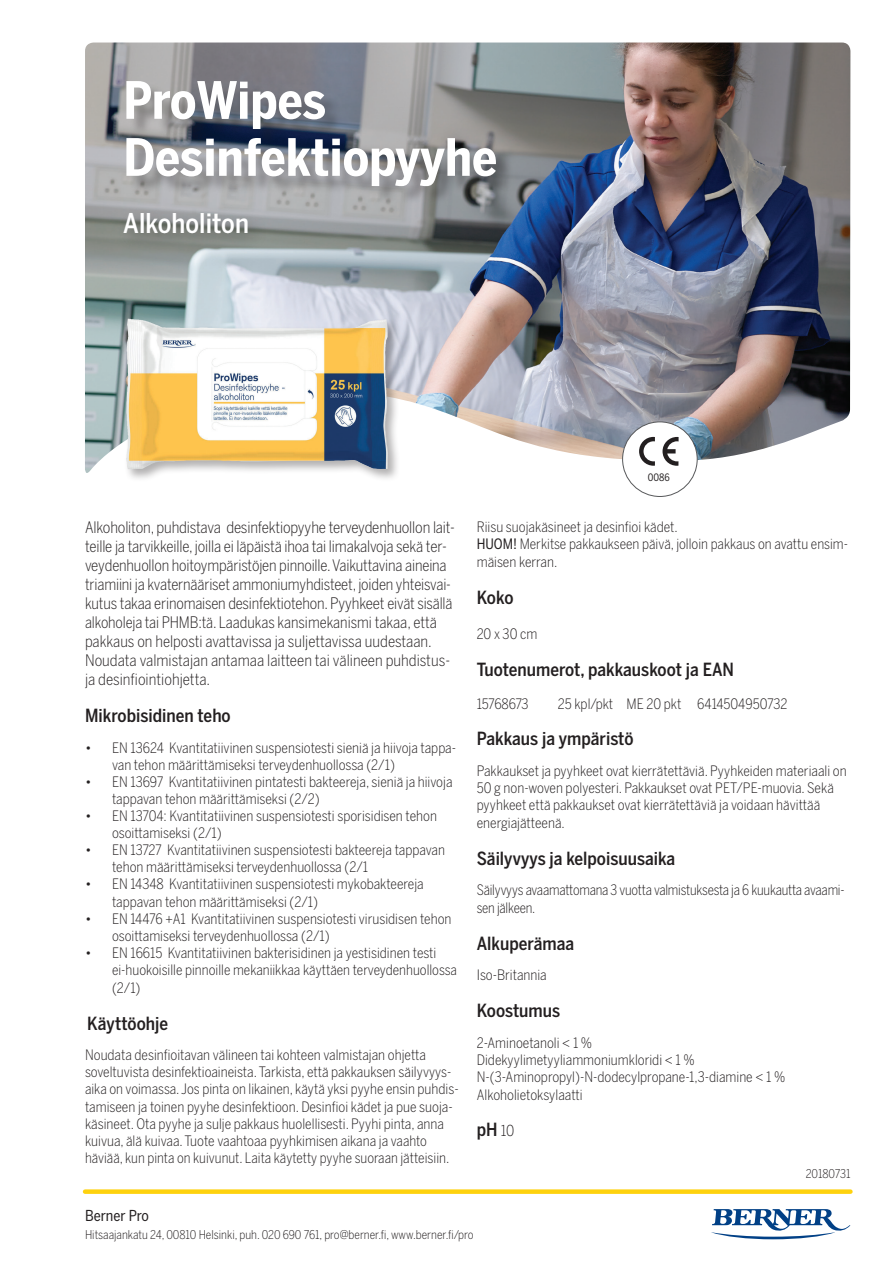
<style>
.page{position:relative;width:893px;height:1263px;background:#fff}
.page>*{position:absolute;margin:0;border:0;box-sizing:border-box;transform-origin:0 0}
.t1{font:700 51px/57px "Benton Sans Cond";color:#fff}
.t2{font:500 27px "Benton Sans Cond";color:#fff}
.t3{font:500 18px "Benton Sans Cond";color:#231f20}
.t4{font:300 15.75px/19px "Benton Sans Cond";letter-spacing:-.01em;color:#231f20}
.t5{font:15px "Benton Sans Cond";color:#231f20}
.t6{font:300 14.25px/17.1px "Benton Sans Cond";color:#231f20}
.t7{font:300 14.25px/18px "Benton Sans Cond";color:#231f20;scale:.96 1}
.t8{font:300 14.25px "Benton Sans Cond";letter-spacing:-.035em;color:#231f20}
.t9{font:300 12px "Benton Sans Cond";color:#231f20}
.t10{font:10.2px "Benton Sans Cond";color:#231f20}
.s1{font-weight:400}
.s2{font-weight:300;font-size:15px}
</style>
<div class="page">
<div style="left:85px;top:1189px;width:765px;height:5px;background:#fed20e"></div>
<img style="left:85px;top:43px;width:765px;height:434px">
<div style="left:129px;top:83px;width:385px;height:121px;background:#231f20;opacity:.35"></div>
<div style="left:117px;top:205px;width:151px;height:48px;background:#231f20;opacity:.35"></div>
<svg style="left:711px;top:1209px;width:139px;height:30px"></svg>
<div style="left:124px;top:317px;width:277px;height:165px;background:#231f20;opacity:.35"></div>
<img style="left:126px;top:319px;width:263px;height:150px">
<div style="left:623px;top:422px;width:74px;height:74px;background:#fff;border-radius:50%"></div>
<div style="left:622px;top:422px;width:75px;height:75px;border:1px solid #57585a;border-radius:50%"></div>
<svg style="left:662px;top:437px;width:17px;height:29px"></svg>
<svg style="left:639px;top:437px;width:16px;height:29px"></svg>
<h1 class="t1" style="left:123px;top:71px;width:375px">ProWipes<br>Desinfektiopyyhe</h1>
<h2 class="t2" style="left:123px;top:207px;width:127px">Alkoholiton</h2>
<p class="t10" style="left:648px;top:471px;width:24px">0086</p>
<p class="t4" style="left:85px;top:518px;width:371px">Alkoholiton, puhdistava desinfektiopyyhe terveydenhuollon lait&shy;teille ja tarvikkeille, joilla ei läpäistä ihoa tai limakalvoja sekä ter&shy;veydenhuollon hoitoympäristöjen pinnoille. Vaikuttavina aineina triamiini ja kvaternääriset ammoniumyhdisteet, joiden yhteisvai&shy;kutus takaa erinomaisen desinfektiotehon. Pyyhkeet eivät sisällä alkoholeja tai PHMB:tä. Laadukas kansimekanismi takaa, että pakkaus on helposti avattavissa ja suljettavissa uudestaan.<br>Noudata valmistajan antamaa laitteen tai välineen puhdistus&shy;ja desinfiointiohjetta.</p>
<p class="t3" style="left:85px;top:705px;width:147px">Mikrobisidinen teho</p>
<p class="t6" style="left:112px;top:739px;width:346px;text-indent:-27px">• EN 13624 Kvantitatiivinen suspensiotesti sieniä ja hiivoja tappa&shy;van tehon määrittämiseksi terveydenhuollossa (2/1)</p>
<p class="t6" style="left:112px;top:773px;width:342px;text-indent:-27px">• EN 13697 Kvantitatiivinen pintatesti bakteereja, sieniä ja hiivoja tappavan tehon määrittämiseksi (2/2)</p>
<p class="t6" style="left:112px;top:807px;width:326px;text-indent:-27px">• EN 13704: Kvantitatiivinen suspensiotesti sporisidisen tehon osoittamiseksi (2/1)</p>
<p class="t6" style="left:112px;top:841px;width:334px;text-indent:-27px">• EN 13727 Kvantitatiivinen suspensiotesti bakteereja tappavan tehon määrittämiseksi terveydenhuollossa (2/1</p>
<p class="t6" style="left:112px;top:876px;width:313px;text-indent:-27px">• EN 14348 Kvantitatiivinen suspensiotesti mykobakteereja tappavan tehon määrittämiseksi (2/1)</p>
<p class="t6" style="left:112px;top:910px;width:341px;text-indent:-27px">• EN 14476 +A1 Kvantitatiivinen suspensiotesti virusidisen tehon osoittamiseksi terveydenhuollossa (2/1)</p>
<p class="t6" style="left:112px;top:944px;width:346px;line-height:17.5px;text-indent:-27px">• EN 16615 Kvantitatiivinen bakterisidinen ja yestisidinen testi ei-huokoisille pinnoille mekaniikkaa käyttäen terveydenhuollossa (2/1)</p>
<p class="t3" style="left:87px;top:1012px;width:82px">Käyttöohje</p>
<p class="t6" style="left:85px;top:1046px;width:375px">Noudata desinfioitavan välineen tai kohteen valmistajan ohjetta soveltuvista desinfektioaineista. Tarkista, että pakkauksen säilyvyys&shy;aika on voimassa. Jos pinta on likainen, käytä yksi pyyhe ensin puhdis&shy;tamiseen ja toinen pyyhe desinfektioon. Desinfioi kädet ja pue suoja&shy;käsineet. Ota pyyhe ja sulje pakkaus huolellisesti. Pyyhi pinta, anna kuivua, älä kuivaa. Tuote vaahtoaa pyyhkimisen aikana ja vaahto häviää, kun pinta on kuivunut. Laita käytetty pyyhe suoraan jätteisiin.</p>
<p class="t6" style="left:477px;top:518px;width:373px;line-height:17.5px">Riisu suojakäsineet ja desinfioi kädet.<br><span class="s1">HUOM!</span> Merkitse pakkaukseen päivä, jolloin pakkaus on avattu ensim&shy;mäisen kerran.</p>
<p class="t3" style="left:477px;top:587px;width:38px">Koko</p>
<p class="t6" style="left:477px;top:625px;width:62px">20 x 30 cm</p>
<p class="t3" style="left:477px;top:658px;width:259px">Tuotenumerot, pakkauskoot ja EAN</p>
<p class="t8" style="left:477px;top:695px;width:53px">15768673</p>
<p class="t6" style="left:558px;top:695px;width:231px">25 kpl/pkt ME 20 pkt 6414504950732</p>
<p class="t3" style="left:477px;top:728px;width:158px">Pakkaus ja ympäristö</p>
<p class="t6" style="left:477px;top:762px;width:371px">Pakkaukset ja pyyhkeet ovat kierrätettäviä. Pyyhkeiden materiaali on 50 g non-woven polyesteri. Pakkaukset ovat PET/PE-muovia. Sekä pyyhkeet että pakkaukset ovat kierrätettäviä ja voidaan hävittää energiajätteenä.</p>
<p class="t3" style="left:477px;top:847px;width:200px">Säilyvyys ja kelpoisuusaika</p>
<p class="t7" style="left:477px;top:881px;width:385px">Säilyvyys avaamattomana 3 vuotta valmistuksesta ja 6 kuukautta avaami&shy;sen jälkeen.</p>
<p class="t3" style="left:477px;top:933px;width:99px">Alkuperämaa</p>
<p class="t6" style="left:477px;top:966px;width:71px">Iso-Britannia</p>
<p class="t3" style="left:477px;top:1000px;width:85px">Koostumus</p>
<p class="t6" style="left:477px;top:1034px;width:310px">2-Aminoetanoli &lt; 1 %<br>Didekyylimetyyliammoniumkloridi &lt; 1 % N-(3-Aminopropyl)-N-dodecylpropane-1,3-diamine &lt; 1 % Alkoholietoksylaatti</p>
<p class="t3" style="left:477px;top:1119px;width:39px">pH <span class="s2">10</span></p>
<p class="t9" style="left:806px;top:1167px;width:46px">20180731</p>
<p class="t5" style="left:85px;top:1207px;width:65px">Berner Pro</p>
<p class="t9" style="left:85px;top:1227px;width:390px">Hitsaajankatu 24, 00810 Helsinki, puh. 020 690 761, pro@berner.fi, www.berner.fi/pro</p>
</div>
